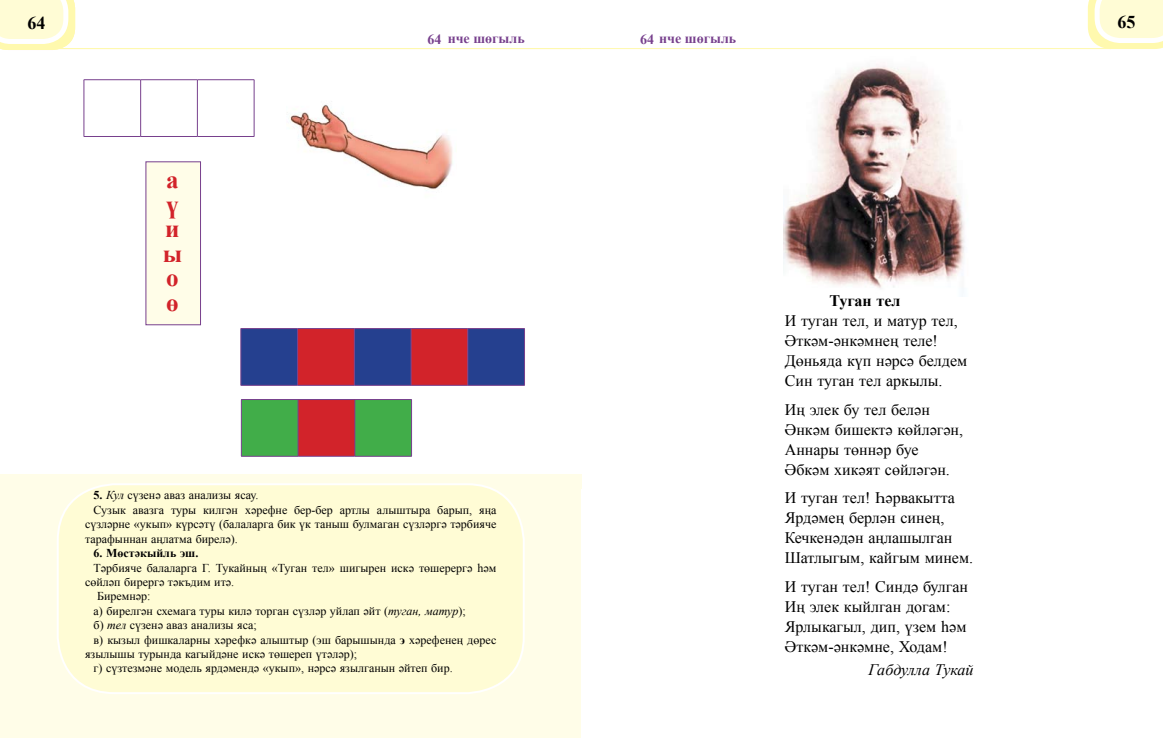
<style>
.page{position:relative;width:1163px;height:738px;background:#fff}
.page>*{position:absolute;margin:0;border:0;box-sizing:border-box;transform-origin:0 0}
.t1{font:700 25px/24.5px "Times New Roman";color:#d2232a}
.t2{font:700 18px "Times New Roman";color:#000}
.t3{font:16px/20px "Times New Roman";color:#000}
.t4{font:italic 16px "Times New Roman";color:#000}
.t5{font:700 16px "Times New Roman";color:#000}
.t6{font:700 14px "Times New Roman";color:#77408d}
.t7{font:12px "Times New Roman";color:#000}
.t8{font:700 12px "Times New Roman";color:#000}
.s1{font-weight:700}
.s2{font-style:italic}
</style>
<div class="page">
<div style="left:0;top:528px;width:581px;height:209px;background:#fffde8"></div>
<svg style="left:0;top:0;width:75px;height:50px;background:#fffbd3"></svg>
<hr style="left:54px;top:48px;width:527px;height:1px;background:#fff9ae">
<svg style="left:1087px;top:0;width:75px;height:49px"></svg>
<hr style="left:581px;top:48px;width:529px;height:1px;background:#fff9ae">
<div style="left:0;top:473px;width:581px;height:59px;background:#fffde8"></div>
<div style="left:145px;top:161px;width:56px;height:164px;background:#fffde8;border:1px solid #77408d"></div>
<div style="left:58px;top:484px;width:465px;height:208px;background:#fffcd5;border-radius:57px"></div>
<div style="left:57px;top:483px;width:467px;height:210px;border:2px solid #fff;border-radius:57px"></div>
<hr style="left:140px;top:80px;width:1px;height:56px;background:#77408d">
<hr style="left:197px;top:80px;width:1px;height:56px;background:#77408d">
<hr style="left:254px;top:80px;width:1px;height:56px;background:#77408d">
<hr style="left:84px;top:79px;width:57px;height:1px;background:#77408d">
<hr style="left:84px;top:80px;width:1px;height:56px;background:#77408d">
<hr style="left:141px;top:79px;width:56px;height:1px;background:#77408d">
<hr style="left:197px;top:79px;width:57px;height:1px;background:#77408d">
<hr style="left:84px;top:136px;width:57px;height:1px;background:#77408d">
<hr style="left:141px;top:136px;width:56px;height:1px;background:#77408d">
<hr style="left:197px;top:136px;width:57px;height:1px;background:#77408d">
<img style="left:290px;top:104px;width:163px;height:86px">
<svg style="left:241px;top:329px;width:283px;height:56px;background:#6b3466"></svg>
<hr style="left:297px;top:328px;width:1px;height:57px;background:#77408d">
<hr style="left:354px;top:328px;width:1px;height:57px;background:#77408d">
<hr style="left:411px;top:328px;width:1px;height:57px;background:#77408d">
<hr style="left:467px;top:328px;width:1px;height:57px;background:#77408d">
<hr style="left:524px;top:328px;width:1px;height:57px;background:#77408d">
<hr style="left:240px;top:328px;width:57px;height:1px;background:#77408d">
<hr style="left:240px;top:328px;width:1px;height:57px;background:#77408d">
<hr style="left:297px;top:328px;width:57px;height:1px;background:#77408d">
<hr style="left:354px;top:328px;width:57px;height:1px;background:#77408d">
<hr style="left:411px;top:328px;width:56px;height:1px;background:#77408d">
<hr style="left:467px;top:328px;width:57px;height:1px;background:#77408d">
<hr style="left:240px;top:385px;width:57px;height:1px;background:#77408d">
<hr style="left:297px;top:385px;width:57px;height:1px;background:#77408d">
<hr style="left:354px;top:385px;width:57px;height:1px;background:#77408d">
<hr style="left:411px;top:385px;width:56px;height:1px;background:#77408d">
<hr style="left:467px;top:385px;width:57px;height:1px;background:#77408d">
<div style="left:242px;top:400px;width:169px;height:55px;background:#41ad49"></div>
<div style="left:298px;top:399px;width:57px;height:57px;background:#d2232a"></div>
<hr style="left:298px;top:399px;width:1px;height:56px;background:#77408d">
<hr style="left:354px;top:399px;width:1px;height:56px;background:#77408d">
<hr style="left:411px;top:399px;width:1px;height:56px;background:#77408d">
<hr style="left:241px;top:399px;width:57px;height:1px;background:#77408d">
<hr style="left:241px;top:399px;width:1px;height:56px;background:#77408d">
<hr style="left:298px;top:399px;width:57px;height:1px;background:#77408d">
<hr style="left:355px;top:399px;width:57px;height:1px;background:#77408d">
<hr style="left:241px;top:455px;width:57px;height:1px;background:#77408d">
<hr style="left:298px;top:455px;width:57px;height:1px;background:#77408d">
<hr style="left:355px;top:455px;width:57px;height:1px;background:#77408d">
<img style="left:783px;top:64px;width:182px;height:224px">
<h2 class="t2" style="left:28px;top:11px;width:19px">64</h2>
<h1 class="t1" style="left:163px;top:167px;width:21px">а ү и ы о ө</h1>
<p class="t6" style="left:427px;top:29px;width:99px">64 нче шөгыль</p>
<p class="t7" style="left:94px;top:487px;width:166px"><span class="s1">5.</span> <span class="s2">Кул</span> сүзенә аваз анализы ясау.</p>
<p class="t7" style="left:94px;top:501px;width:404px">Сузык авазга туры килгән хәрефне бер-бер артлы алыштыра барып, яңа</p>
<p class="t7" style="left:85px;top:515px;width:413px">сүзләрне «укып» күрсәтү (балаларга бик үк таныш булмаган сүзләргә тәрбияче</p>
<p class="t7" style="left:85px;top:530px;width:154px">тарафыннан аңлатма бирелә).</p>
<p class="t8" style="left:94px;top:544px;width:106px">6. Мөстәкыйль эш.</p>
<p class="t7" style="left:94px;top:559px;width:404px">Тәрбияче балаларга Г. Тукайның «Туган тел» шигырен искә төшерергә һәм</p>
<p class="t7" style="left:85px;top:573px;width:151px">сөйләп бирергә тәкъдим итә.</p>
<p class="t7" style="left:97px;top:587px;width:55px">Биремнәр:</p>
<p class="t7" style="left:94px;top:602px;width:373px">а) бирелгән схемага туры килә торган сүзләр уйлап әйт (<span class="s2">туган, матур</span>);</p>
<p class="t7" style="left:94px;top:616px;width:165px">б) <span class="s2">тел</span> сүзенә аваз анализы яса;</p>
<p class="t7" style="left:94px;top:631px;width:404px">в) кызыл фишкаларны хәрефкә алыштыр (эш барышында <span class="s1">э</span> хәрефенең дөрес</p>
<p class="t7" style="left:85px;top:645px;width:273px">язылышы турында кагыйдәне искә төшереп үтәләр);</p>
<p class="t7" style="left:94px;top:659px;width:360px">г) сүзтезмәне модель ярдәмендә «укып», нәрсә язылганын әйтеп бир.</p>
<p class="t6" style="left:640px;top:29px;width:98px">64 нче шөгыль</p>
<h3 class="t5" style="left:829px;top:289px;width:73px">Туган тел</h3>
<h3 class="t3" style="left:784px;top:310px;width:184px">И туган тел, и матур тел,<br>Әткәм-әнкәмнең теле!<br>Дөньяда күп нәрсә белдем<br>Син туган тел аркылы.</h3>
<h3 class="t3" style="left:784px;top:399px;width:180px">Иң элек бу тел белән<br>Әнкәм бишектә көйләгән,<br>Аннары төннәр буе<br>Әбкәм хикәят сөйләгән.</h3>
<h3 class="t3" style="left:784px;top:487px;width:190px">И туган тел! Һәрвакытта<br>Ярдәмең берлән синең,<br>Кечкенәдән аңлашылган<br>Шатлыгым, кайгым минем.</h3>
<h3 class="t3" style="left:784px;top:576px;width:185px">И туган тел! Синдә булган<br>Иң элек кыйлган догам:<br>Ярлыкагыл, дип, үзем һәм<br>Әткәм-әнкәмне, Ходам!</h3>
<h3 class="t4" style="left:868px;top:658px;width:106px">Габдулла Тукай</h3>
<h2 class="t2" style="left:1117px;top:10px;width:19px">65</h2>
</div>
